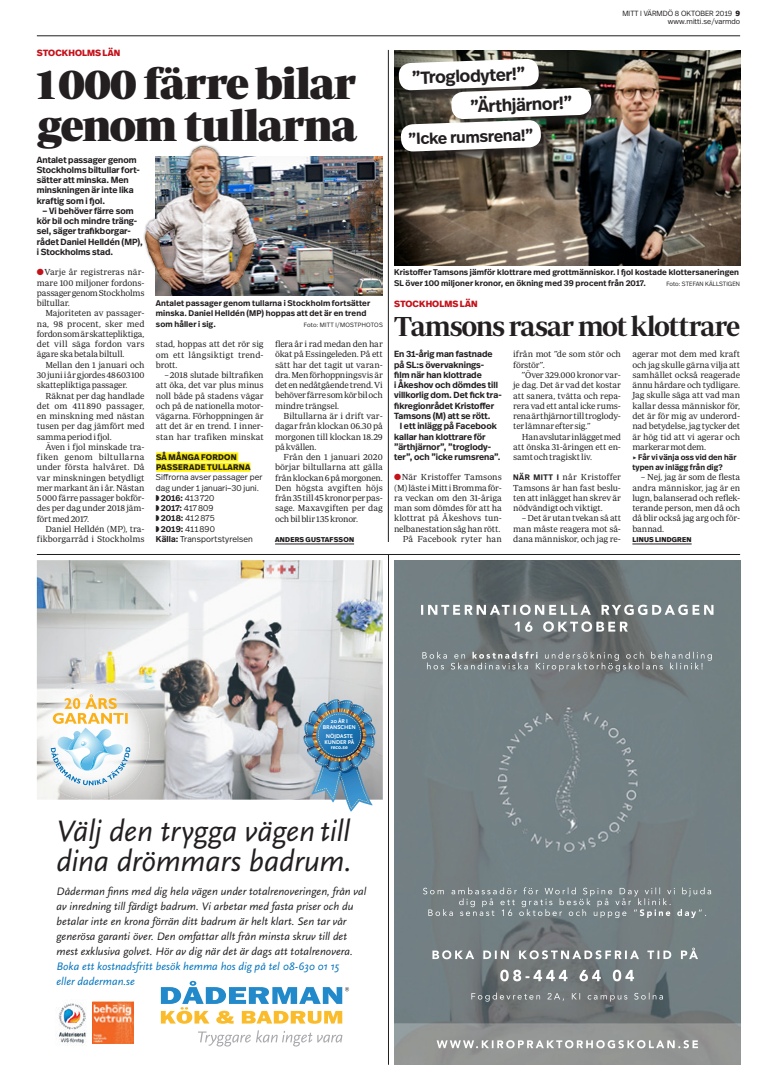
<style>
.page{position:relative;width:777px;height:1075px;background:#fff}
.page>*{position:absolute;margin:0;border:0;box-sizing:border-box;transform-origin:0 0}
.t1{font:44px/41.8px "Periodico Display";letter-spacing:-.045em;color:#231f20}
.t2{font:italic 30.9px/30.9px "Scala Sans";letter-spacing:-.01em;color:#231f20}
.t3{font:600 28px "Periodico Display";letter-spacing:-.045em;color:#231f20}
.t4{font:600 17.5px "Real Head OT";color:#231f20}
.t5{font:600 16.2px "Real Head OT";color:#231f20}
.t6{font:italic 11.3px/15.1px "Scala Sans";letter-spacing:.005em;color:#231f20}
.t7{font:italic 11.3px/15.1px "Scala Sans";color:#0072bc}
.t8{font:800 9px "Real Head OT";letter-spacing:.015em;color:#c4121a}
.t9{font:8.9px/10.3px "Periodico Text Lg";letter-spacing:-.015em;color:#231f20;text-align:justify}
.t10{font:600 8.9px/10.3px "Real Head OT";color:#231f20}
.t11{font:300 8.5px "Real Head OT";letter-spacing:.01em;color:#231f20}
.t12{font:600 8.2px/10.2px "Real Head OT";letter-spacing:.015em;color:#231f20}
.t13{font:800 8.2px/10.2px "Real Head OT";letter-spacing:.03em;color:#231f20}
.t14{font:600 8px/10.2px "Real Head OT";letter-spacing:.01em;color:#231f20}
.t15{font:300 7.5px/8px "Real Head OT";color:#231f20;text-align:right}
.t16{font:800 7px "Real Head OT";letter-spacing:.03em;color:#231f20}
.t17{font:300 6.2px "Real Head OT";letter-spacing:.015em;color:#231f20}
.t18{font:700 5.8px/6.2px "Scala Sans";letter-spacing:-.01em;color:#fff;text-align:center}
.s1{color:#c4121a}
.s2{font-weight:600}
.s3{font-weight:800}
.s4{font-family:"Real Head OT";font-weight:600;font-size:8px}
</style>
<div class="page">
<hr style="left:37px;top:36px;width:703px;height:1px;background:#231f20">
<img style="left:394px;top:50px;width:346px;height:215px">
<hr style="left:632px;top:544px;width:59px;height:1px;background:#231f20">
<hr style="left:275px;top:544px;width:79px;height:1px;background:#231f20">
<img style="left:264px;top:157px;width:119px;height:139px">
<div style="left:156px;top:452px;width:82px;height:9px;background:#fff101"></div>
<div style="left:156px;top:463px;width:94px;height:9px;background:#fff101"></div>
<img style="left:143px;top:144px;width:121px;height:152px">
<hr style="left:388px;top:50px;width:1px;height:492px;background:#231f20">
<div style="left:400px;top:60px;width:204px;height:104px;background:#231f20;opacity:.75"></div>
<svg style="left:398px;top:59px;width:193px;height:93px"></svg>
<hr style="left:37px;top:554px;width:703px;height:1px;background:#231f20">
<hr style="left:388px;top:554px;width:1px;height:511px;background:#231f20">
<img style="left:394px;top:560px;width:346px;height:464px">
<img style="left:394px;top:1024px;width:346px;height:41px">
<img style="left:55px;top:1003px;width:32px;height:43px">
<img style="left:92px;top:1002px;width:42px;height:41px">
<svg style="left:198px;top:1030px;width:144px;height:16px"></svg>
<svg style="left:161px;top:981px;width:188px;height:43px"></svg>
<img style="left:37px;top:560px;width:346px;height:240px">
<img style="left:301px;top:699px;width:77px;height:113px">
<img style="left:37px;top:682px;width:56px;height:57px">
<img style="left:93px;top:682px;width:57px;height:59px">
<img style="left:37px;top:739px;width:54px;height:61px">
<img style="left:91px;top:741px;width:59px;height:59px">
<svg style="left:51px;top:694px;width:79px;height:91px"></svg>
<p class="t8" style="left:37px;top:47px;width:85px">STOCKHOLMS LÄN</p>
<h1 class="t1" style="left:37px;top:62px;width:322px">1000 färre bilar genom tullarna</h1>
<p class="t10" style="left:37px;top:155px;width:104px">Antalet passager genom<br>Stockholms biltullar fort&shy;sätter att minska. Men minskningen är inte lika kraftig som i fjol.</p>
<p class="t10" style="left:37px;top:206px;width:107px;text-indent:6px">– Vi behöver färre som kör bil och mindre träng&shy;sel, säger trafikborgar&shy;rådet Daniel Helldén (MP), i Stockholms stad.</p>
<p class="t9" style="left:37px;top:267px;width:109px"><span class="s1">●</span>Varje år registreras när&shy;mare 100 miljoner fordons&shy;passager genom Stockholms biltullar.</p>
<p class="t9" style="left:37px;top:308px;width:109px;text-indent:8px">Majoriteten av passager&shy;na, 98 procent, sker med fordon som är skattepliktiga, det vill säga fordon vars ägare ska betala biltull.</p>
<p class="t9" style="left:37px;top:359px;width:109px;text-indent:8px">Mellan den 1 januari och 30 juni i år gjordes 48603100 skattepliktiga passager.</p>
<p class="t9" style="left:37px;top:390px;width:109px;text-indent:9px">Räknat per dag handlade det om 411 890 passager, en minskning med nästan tusen per dag jämfört med samma period i fjol.</p>
<p class="t9" style="left:37px;top:441px;width:109px;text-indent:8px">Även i fjol minskade tra&shy;fiken genom biltullarna under första halvåret. Då var minskningen betydligt mer markant än i år. Nästan 5000 färre passager bokför&shy;des per dag under 2018 jäm&shy;fört med 2017.</p>
<p class="t9" style="left:37px;top:523px;width:109px;text-align:right">Daniel Helldén (MP), tra&shy;fikborgarråd i Stockholms</p>
<p class="t12" style="left:156px;top:298px;width:216px">Antalet passager genom tullarna i Stockholm fortsätter minska. Daniel Helldén (MP) hoppas att det är en trend som håller i sig.</p>
<p class="t17" style="left:304px;top:321px;width:47px">Foto: Mitt i/Most</p>
<p class="t17" style="left:358px;top:321px;width:14px">photos</p>
<p class="t9" style="left:156px;top:339px;width:109px">stad, hoppas att det rör sig om ett långsiktigt trend&shy;brott.</p>
<p class="t9" style="left:156px;top:370px;width:109px;text-indent:9px">–2018 slutade biltrafiken att öka, det var plus minus noll både på stadens vägar och på de nationella motor&shy;vägarna. Förhoppningen är att det är en trend. I inner&shy;stan har trafiken minskat</p>
<p class="t13" style="left:156px;top:452px;width:96px">SÅ MÅNGA FORDON<br>PASSERADE TULLARNA</p>
<p class="t11" style="left:156px;top:472px;width:108px">Siffrorna avser passager per</p>
<p class="t11" style="left:156px;top:483px;width:105px">dag under 1 januari–30 juni.</p>
<p class="t11" style="left:161px;top:493px;width:55px"><span class="s2">2016:</span> 413720</p>
<p class="t11" style="left:161px;top:503px;width:54px"><span class="s2">2017:</span> 417809</p>
<p class="t11" style="left:161px;top:513px;width:55px"><span class="s2">2018:</span> 412875</p>
<p class="t11" style="left:161px;top:524px;width:56px"><span class="s2">2019:</span> 411890</p>
<p class="t11" style="left:156px;top:534px;width:99px"><span class="s2">Källa:</span> Transportstyrelsen</p>
<p class="t9" style="left:275px;top:339px;width:109px">flera år i rad medan den har ökat på Essingeleden. På ett sätt har det tagit ut varan&shy;dra. Men förhoppningsvis är det en nedåtgående trend. Vi behöver färre som kör bil och mindre trängsel.</p>
<p class="t9" style="left:275px;top:411px;width:109px;text-indent:8px">Biltullarna är i drift var&shy;dagar från klockan 06.30 på morgonen till klockan 18.29 på kvällen.</p>
<p class="t9" style="left:275px;top:452px;width:109px;text-indent:8px">Från den 1 januari 2020 börjar biltullarna att gälla från klockan 6 på morgonen.<br>Den högsta avgiften höjs från 35 till 45 kronor per pas&shy;sage. Maxavgiften per dag och bil blir 135 kronor.</p>
<p class="t16" style="left:275px;top:535px;width:80px">ANDERS GUSTAFSSON</p>
<h3 class="t4" style="left:411px;top:67px;width:115px;rotate:-2deg">”Troglodyter!”</h3>
<h3 class="t4" style="left:470px;top:95px;width:104px;rotate:-2deg">”Ärthjärnor!”</h3>
<h3 class="t5" style="left:408px;top:128px;width:127px;rotate:-2deg">”Icke rumsrena!”</h3>
<p class="t15" style="left:622px;top:10px;width:119px">MITT I VÄRMDÖ 8 OKTOBER 2019 <span class="s3">9 </span>www.mitti.se/varmdo</p>
<p class="t12" style="left:394px;top:268px;width:346px">Kristoffer Tamsons jämför klottrare med grottmänniskor. I fjol kostade klottersaneringen<br>SL över 100 miljoner kronor, en ökning med 39 procent från 2017.</p>
<p class="t17" style="left:666px;top:280px;width:75px">Foto: Stefan Källsti gen</p>
<p class="t8" style="left:394px;top:298px;width:85px">STOCKHOLMS LÄN</p>
<h3 class="t3" style="left:394px;top:310px;width:347px">Tamsons rasar mot klottrare</h3>
<p class="t10" style="left:394px;top:349px;width:109px">En 31-årig man fastnade på SL:s övervaknings&shy;film när han klottrade<br>i Åkeshov och dömdes till villkorlig dom. Det fick tra&shy;fikregionrådet Kristoffer<br>Tamsons (M) att se rött.</p>
<p class="t10" style="left:394px;top:421px;width:108px;text-indent:6px">I ett inlägg på Facebook kallar han klottrare för ”ärthjärnor”, ”troglody&shy;ter”, och ”icke rumsrena”.</p>
<p class="t9" style="left:394px;top:472px;width:109px;text-align:right"><span class="s1">●</span>När Kristoffer Tamsons (M) läste i Mitt i Bromma för&shy;ra veckan om den 31-åriga man som dömdes för att ha klottrat på Åkeshovs tun&shy;nelbanestation såg han rött.<br>På Facebook ryter han</p>
<p class="t9" style="left:513px;top:349px;width:109px">ifrån mot ”de som stör och förstör”.</p>
<p class="t9" style="left:513px;top:370px;width:109px;text-indent:8px">”Över 329.000 kronor var&shy;je dag. Det är vad det kostar att sanera, tvätta och repa&shy;rera vad ett antal icke rums&shy;rena ärthjärnor till troglody&shy;ter lämnar efter sig.”</p>
<p class="t9" style="left:513px;top:431px;width:109px;text-indent:8px">Han avslutar inlägget med att önska 31-åringen ett en&shy;samt och tragiskt liv.</p>
<p class="t14" style="left:513px;top:473px;width:33px">När Mitt</p>
<p class="t9" style="left:513px;top:472px;width:109px;text-indent:43px"><span class="s4">i</span> når Kristoffer Tamsons är han fast beslu&shy;ten att inlägget han skrev är nödvändigt och viktigt.</p>
<p class="t9" style="left:513px;top:513px;width:109px;text-indent:8px">– Det är utan tvekan så att man måste reagera mot så&shy;dana människor, och jag re-</p>
<p class="t9" style="left:632px;top:349px;width:109px">agerar mot dem med kraft och jag skulle gärna vilja att samhället också reagerade ännu hårdare och tydligare.<br>Jag skulle säga att vad man kallar dessa människor för, det är för mig av underord&shy;nad betydelse, jag tycker det är hög tid att vi agerar och markerar mot dem.</p>
<p class="t14" style="left:632px;top:452px;width:106px">▸Får vi vänja oss vid den här typen av inlägg från dig?</p>
<p class="t9" style="left:632px;top:472px;width:109px;text-indent:8px">– Nej, jag är som de flesta andra människor, jag är en lugn, balanserad och reflek&shy;terande person, men då och då blir också jag arg och för&shy;bannad.</p>
<p class="t16" style="left:632px;top:535px;width:61px">LINUS LINDGREN</p>
<p class="t18" style="left:323px;top:718px;width:34px">20 ÅR I<br>BRANSCHEN</p>
<p class="t18" style="left:324px;top:733px;width:31px;text-align:left">NÖJDASTE<br>KUNDER PÅ</p>
<p class="t18" style="left:331px;top:744px;width:18px">reco.se</p>
<h2 class="t2" style="left:56px;top:816px;width:297px">Välj den trygga vägen till dina drömmars badrum.</h2>
<p class="t6" style="left:56px;top:884px;width:311px">Dåderman finns med dig hela vägen under totalrenoveringen, från val av inredning till färdigt badrum. Vi arbetar med fasta priser och du betalar inte en krona förrän ditt badrum är helt klart. Sen tar vår generösa garanti över. Den omfattar allt från minsta skruv till det mest exklusiva golvet. Hör av dig när det är dags att totalrenovera.</p>
<p class="t7" style="left:56px;top:959px;width:284px">Boka ett kostnadsfritt besök hemma hos dig på tel 08-630 01 15 eller daderman.se</p>
</div>
